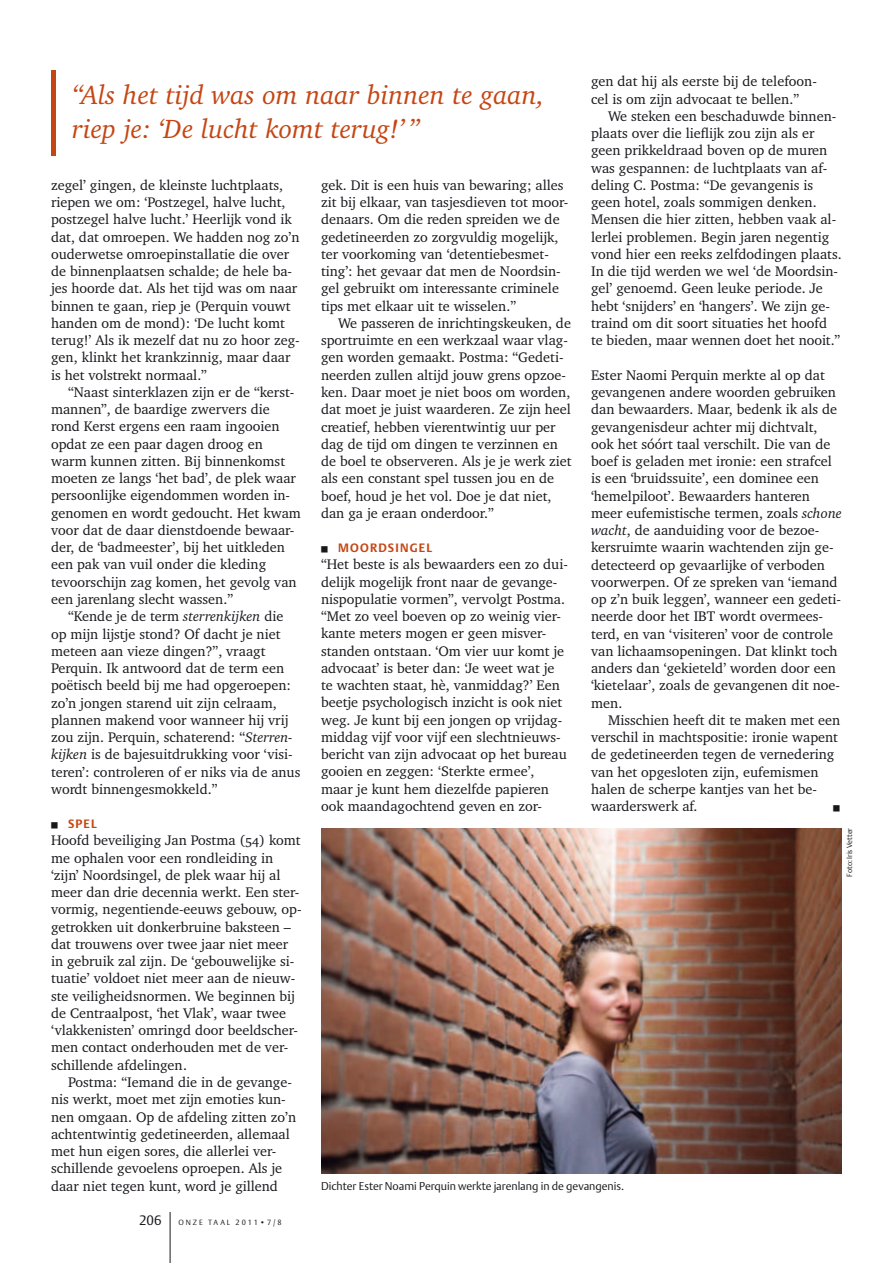
<style>
.page{position:relative;width:893px;height:1263px;background:#fff}
.page>*{position:absolute;margin:0;border:0;box-sizing:border-box;transform-origin:0 0}
.t1{font:italic 27px/34.5px "Charter IT Cby BT";color:#c54613}
.t2{font:14.25px/17.2px "Charter IT Cby BT";color:#1a171c}
.t3{font:13.5px "DTL Argo T Light";color:#1a171c}
.t4{font:700 12px "DTL Argo T";letter-spacing:.1em;color:#c54613}
.t5{font:11.25px "DTL Argo ST Light";color:#1a171c}
.t6{font:7.5px "DTL Argo T Light";letter-spacing:.25em;color:#1a171c}
.t7{font:7.5px "DTL Argo ST Light";letter-spacing:-.01em;color:#1a171c}
.s1{font-style:italic}
.s2{font-family:"Charter IT Cby BT Small Cap"}
</style>
<div class="page">
<hr style="left:170px;top:1212px;width:1px;height:51px;background:#1a171c">
<img style="left:321px;top:828px;width:521px;height:345px">
<div style="left:51px;top:70px;width:5px;height:85px;background:#c54613"></div>
<p class="t2" style="left:591px;top:73px;width:227px">gen dat hij als eerste bij de telefoon&shy;cel is om zijn advocaat te bellen.”</p>
<p class="t2" style="left:591px;top:107px;width:252px;text-indent:17px">We steken een beschaduwde binnen&shy;plaats over die lieflijk zou zijn als er geen prikkeldraad boven op de muren was gespannen: de luchtplaats van af&shy;deling C. Postma: “De gevangenis is geen hotel, zoals sommigen denken.<br>Mensen die hier zitten, hebben vaak al&shy;lerlei problemen. Begin jaren negentig vond hier een reeks zelfdodingen plaats.<br>In die tijd werden we wel ‘de Moordsin&shy;gel’ genoemd. Geen leuke periode. Je hebt ‘snijders’ en ‘hangers’. We zijn ge&shy;traind om dit soort situaties het hoofd te bieden, maar wennen doet het nooit.”</p>
<p class="t2" style="left:591px;top:366px;width:252px">Ester Naomi Perquin merkte al op dat gevangenen andere woorden gebruiken dan bewaarders. Maar, bedenk ik als de gevangenisdeur achter mij dichtvalt, ook het sóórt taal verschilt. Die van de boef is geladen met ironie: een strafcel is een ‘bruidssuite’, een dominee een ‘hemelpiloot’. Bewaarders hanteren meer eufemistische termen, zoals <span class="s1">schone wacht</span>, de aanduiding voor de bezoe&shy;kersruimte waarin wachtenden zijn ge&shy;detecteerd op gevaarlijke of verboden voorwerpen. Of ze spreken van ‘iemand op z’n buik leggen’, wanneer een gedeti&shy;neerde door het IBT wordt overmees&shy;terd, en van ‘visiteren’ voor de controle van lichaamsopeningen. Dat klinkt toch anders dan ‘gekieteld’ worden door een ‘kietelaar’, zoals de gevangenen dit noe&shy;men.</p>
<p class="t2" style="left:591px;top:711px;width:251px;text-indent:17px">Misschien heeft dit te maken met een verschil in machtspositie: ironie wapent de gedetineerden tegen de vernedering van het opgesloten zijn, eufemismen halen de scherpe kantjes van het be&shy;waarderswerk af.</p>
<h1 class="t1" style="left:72px;top:76px;width:474px">“Als het tijd was om naar binnen te gaan, riep je: ‘De lucht komt terug!’ ”</h1>
<p class="t2" style="left:51px;top:176px;width:250px">zegel’ gingen, de kleinste luchtplaats, riepen we om: ‘Postzegel, halve lucht, postzegel halve lucht.’ Heerlijk vond ik dat, dat omroepen. We hadden nog zo’n ouderwetse omroepinstallatie die over de binnenplaatsen schalde; de hele ba&shy;jes hoorde dat. Als het tijd was om naar binnen te gaan, riep je (Perquin vouwt handen om de mond): ‘De lucht komt terug!’ Als ik mezelf dat nu zo hoor zeg&shy;gen, klinkt het krankzinnig, maar daar is het volstrekt normaal.”</p>
<p class="t2" style="left:51px;top:383px;width:251px;text-indent:17px">“Naast sinterklazen zijn er de “kerst&shy;mannen”, de baardige zwervers die rond Kerst ergens een raam ingooien opdat ze een paar dagen droog en warm kunnen zitten. Bij binnenkomst moeten ze langs ‘het bad’, de plek waar persoonlijke eigendommen worden in&shy;genomen en wordt gedoucht. Het kwam voor dat de daar dienstdoende bewaar&shy;der, de ‘badmeester’, bij het uitkleden een pak van vuil onder die kleding tevoorschijn zag komen, het gevolg van een jarenlang slecht wassen.”</p>
<p class="t2" style="left:51px;top:607px;width:251px;text-indent:17px">“Kende je de term <span class="s1">sterrenkijken</span> die op mijn lijstje stond? Of dacht je niet meteen aan vieze dingen?”, vraagt Perquin. Ik antwoord dat de term een poëtisch beeld bij me had opgeroepen: zo’n jongen starend uit zijn celraam, plannen makend voor wanneer hij vrij zou zijn. Perquin, schaterend: “<span class="s1">Sterren&shy;kijken</span> is de bajesuitdrukking voor ‘visi&shy;teren’: controleren of er niks via de anus wordt binnengesmokkeld.”</p>
<p class="t4" style="left:68px;top:817px;width:28px">SPEL</p>
<p class="t2" style="left:51px;top:831px;width:252px">Hoofd beveiliging Jan Postma (<span class="s2">54</span>) komt me ophalen voor een rondleiding in ‘zijn’ Noordsingel, de plek waar hij al meer dan drie decennia werkt. Een ster&shy;vormig, negentiende-eeuws gebouw, op&shy;getrokken uit donkerbruine baksteen – dat trouwens over twee jaar niet meer in gebruik zal zijn. De ‘gebouwelijke si&shy;tuatie’ voldoet niet meer aan de nieuw&shy;ste veiligheidsnormen. We beginnen bij de Centraalpost, ‘het Vlak’, waar twee ‘vlakkenisten’ omringd door beeldscher&shy;men contact onderhouden met de ver&shy;schillende afdelingen.</p>
<p class="t2" style="left:51px;top:1073px;width:247px;text-indent:17px">Postma: “Iemand die in de gevange&shy;nis werkt, moet met zijn emoties kun&shy;nen omgaan. Op de afdeling zitten zo’n achtentwintig gedetineerden, allemaal met hun eigen sores, die allerlei ver&shy;schillende gevoelens oproepen. Als je daar niet tegen kunt, word je gillend</p>
<p class="t2" style="left:321px;top:176px;width:249px">gek. Dit is een huis van bewaring; alles zit bij elkaar, van tasjesdieven tot moor&shy;denaars. Om die reden spreiden we de gedetineerden zo zorgvuldig mogelijk, ter voorkoming van ‘detentiebesmet&shy;ting’: het gevaar dat men de Noordsin&shy;gel gebruikt om interessante criminele tips met elkaar uit te wisselen.”</p>
<p class="t2" style="left:321px;top:314px;width:252px;text-indent:17px">We passeren de inrichtingskeuken, de sportruimte en een werkzaal waar vlag&shy;gen worden gemaakt. Postma: “Gedeti&shy;neerden zullen altijd jouw grens opzoe&shy;ken. Daar moet je niet boos om worden, dat moet je juist waarderen. Ze zijn heel creatief, hebben vierentwintig uur per dag de tijd om dingen te verzinnen en de boel te observeren. Als je je werk ziet als een constant spel tussen jou en de boef, houd je het vol. Doe je dat niet, dan ga je eraan onderdoor.”</p>
<p class="t4" style="left:338px;top:541px;width:93px">MOORDSINGEL</p>
<p class="t2" style="left:321px;top:555px;width:248px">“Het beste is als bewaarders een zo dui&shy;delijk mogelijk front naar de gevange&shy;nispopulatie vormen”, vervolgt Postma. “Met zo veel boeven op zo weinig vier&shy;kante meters mogen er geen misver&shy;standen ontstaan. ‘Om vier uur komt je advocaat’ is beter dan: ‘Je weet wat je te wachten staat, hè, vanmiddag?’ Een beetje psychologisch inzicht is ook niet weg. Je kunt bij een jongen op vrijdag&shy;middag vijf voor vijf een slechtnieuws&shy;bericht van zijn advocaat op het bureau gooien en zeggen: ‘Sterkte ermee’, maar je kunt hem diezelfde papieren ook maandagochtend geven en zor-</p>
<p class="t7" style="left:845px;top:876px;width:50px;rotate:-90deg">Foto: Iris Vetter</p>
<p class="t5" style="left:321px;top:1180px;width:305px">Dichter Ester Noami Perquin werkte jarenlang in de gevangenis.</p>
<p class="t3" style="left:139px;top:1212px;width:24px">206</p>
<p class="t6" style="left:179px;top:1218px;width:105px">ONZE TAAL 2011•7/8</p>
</div>
